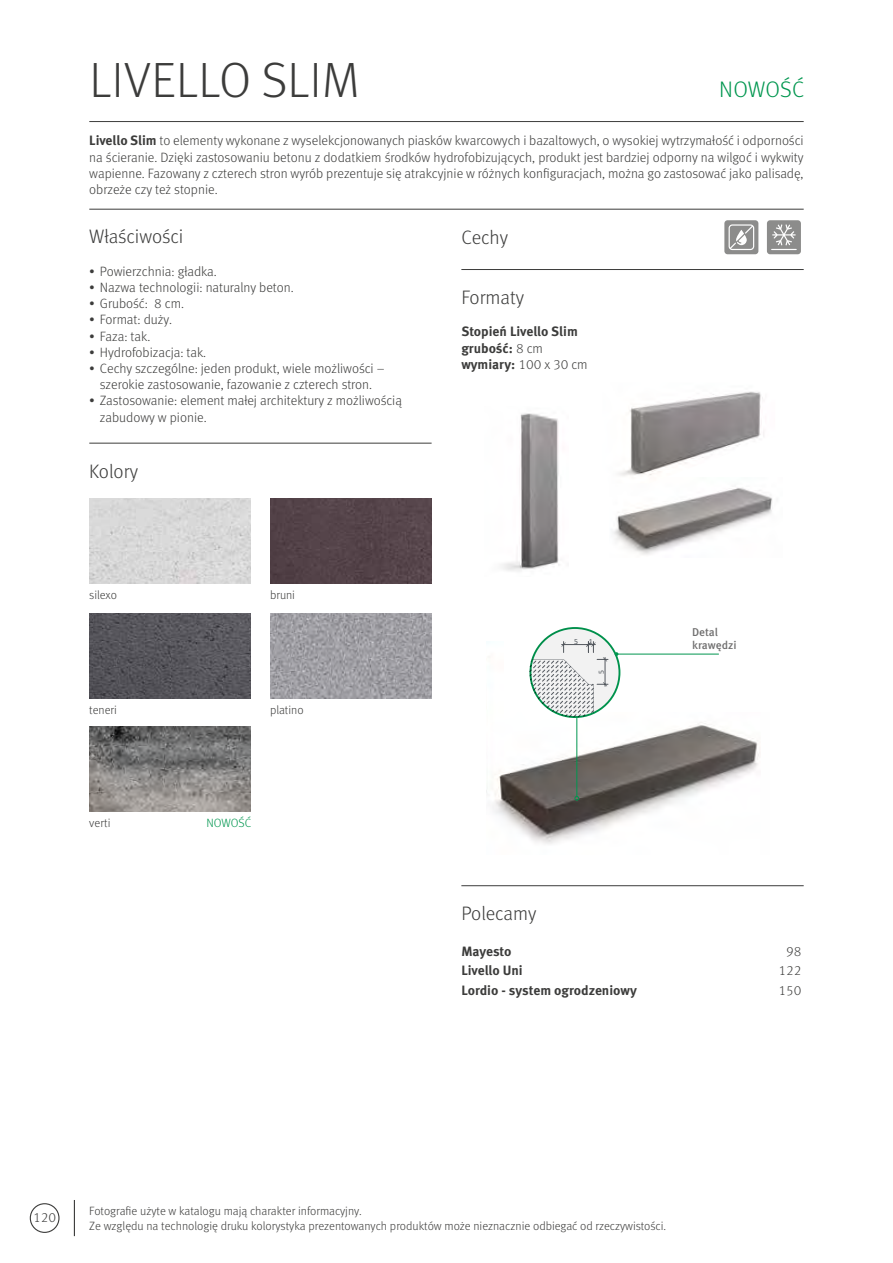
<style>
.page{position:relative;width:893px;height:1263px;background:#fff}
.page>*{position:absolute;margin:0;border:0;box-sizing:border-box;transform-origin:0 0}
.t1{font:300 49.5px "Meta Pro";letter-spacing:.01em;color:#3c3c3b}
.t2{font:300 22.5px "Meta Pro";color:#00964f}
.t3{font:300 19.5px "Meta Pro";letter-spacing:-.005em;color:#3c3c3b}
.t4{font:300 13.5px/16.2px "Meta Pro";color:#3c3c3b;text-align:justify}
.t5{font:700 13.5px/16.2px "Meta Pro";color:#3c3c3b}
.t6{font:300 12px/14.4px "Meta Pro";color:#3c3c3b}
.t7{font:300 12px "Meta Pro";letter-spacing:-.01em;color:#00964f}
.t8{font:500 11.4px/13.2px "Meta Pro";letter-spacing:-.005em;color:#706f6f}
.t9{font:7.8px "Calibri";color:#52575d}
.s1{font-weight:700}
.s2{font-weight:300}
</style>
<div class="page">
<div style="left:724px;top:220px;width:34px;height:34px;background:#8c8c8b;border-radius:3px"></div>
<svg style="left:729px;top:224px;width:25px;height:26px"></svg>
<div style="left:767px;top:220px;width:34px;height:34px;background:#8c8c8b;border-radius:3px"></div>
<svg style="left:771px;top:224px;width:26px;height:26px"></svg>
<hr style="left:89px;top:121px;width:715px;height:1px;background:#3c3c3b">
<hr style="left:89px;top:209px;width:715px;height:1px;background:#3c3c3b">
<hr style="left:461px;top:885px;width:343px;height:1px;background:#3c3c3b">
<img style="left:270px;top:614px;width:162px;height:85px">
<img style="left:89px;top:613px;width:162px;height:86px">
<img style="left:89px;top:726px;width:162px;height:85px">
<img style="left:89px;top:499px;width:162px;height:85px">
<div style="left:270px;top:499px;width:162px;height:85px;background:#544349"></div>
<hr style="left:461px;top:269px;width:343px;height:1px;background:#3c3c3b">
<img style="left:612px;top:488px;width:160px;height:67px">
<hr style="left:89px;top:443px;width:343px;height:1px;background:#3c3c3b">
<img style="left:619px;top:391px;width:145px;height:85px">
<img style="left:502px;top:413px;width:58px;height:159px">
<img style="left:492px;top:717px;width:268px;height:127px">
<hr style="left:576px;top:718px;width:1px;height:78px;background:#00964f">
<svg style="left:574px;top:796px;width:5px;height:5px"></svg>
<svg style="left:529px;top:627px;width:190px;height:90px"></svg>
<hr style="left:74px;top:1200px;width:1px;height:36px;background:#3c3c3b">
<div style="left:30px;top:1203px;width:30px;height:30px;border:1px solid #3c3c3b;border-radius:50%"></div>
<h1 class="t1" style="left:90px;top:44px;width:272px">LIVELLO SLIM</h1>
<h2 class="t2" style="left:719px;top:73px;width:86px">NOWOŚĆ</h2>
<p class="t4" style="left:89px;top:132px;width:716px"><span class="s1">Livello Slim</span> to elementy wykonane z wyselekcjonowanych piasków kwarcowych i bazaltowych, o wysokiej wytrzymałość i odporności na ścieranie. Dzięki zastosowaniu betonu z dodatkiem środków hydrofobizujących, produkt jest bardziej odporny na wilgoć i wykwity wapienne. Fazowany z czterech stron wyrób prezentuje się atrakcyjnie w różnych konfiguracjach, można go zastosować jako palisadę, obrzeże czy też stopnie.</p>
<h3 class="t3" style="left:89px;top:222px;width:96px">Właściwości</h3>
<p class="t4" style="left:89px;top:262px;width:129px">• Powierzchnia: gładka.</p>
<p class="t4" style="left:89px;top:278px;width:206px">• Nazwa technologii: naturalny beton.</p>
<p class="t4" style="left:89px;top:295px;width:96px">• Grubość: 8 cm.</p>
<p class="t4" style="left:89px;top:311px;width:84px">• Format: duży.</p>
<p class="t4" style="left:89px;top:327px;width:63px">• Faza: tak.</p>
<p class="t4" style="left:89px;top:343px;width:118px">• Hydrofobizacja: tak.</p>
<p class="t4" style="left:89px;top:359px;width:297px;text-align:center">• Cechy szczególne: jeden produkt, wiele możliwości – szerokie zastosowanie, fazowanie z czterech stron.</p>
<p class="t4" style="left:100px;top:392px;width:304px;text-indent:-11px">• Zastosowanie: element małej architektury z możliwością zabudowy w pionie.</p>
<h3 class="t3" style="left:89px;top:457px;width:50px">Kolory</h3>
<p class="t6" style="left:89px;top:587px;width:29px">silexo</p>
<p class="t6" style="left:270px;top:587px;width:27px">bruni</p>
<p class="t6" style="left:89px;top:702px;width:29px">teneri</p>
<p class="t6" style="left:270px;top:702px;width:35px">platino</p>
<p class="t6" style="left:89px;top:815px;width:23px">verti</p>
<p class="t7" style="left:207px;top:814px;width:46px">NOWOŚĆ</p>
<h3 class="t3" style="left:461px;top:223px;width:48px">Cechy</h3>
<h3 class="t3" style="left:461px;top:283px;width:64px">Formaty</h3>
<p class="t5" style="left:461px;top:323px;width:128px">Stopień Livello Slim grubość: <span class="s2">8 cm </span>wymiary: <span class="s2">100 x 30 cm</span></p>
<p class="t9" style="left:574px;top:635px;width:5px">5</p>
<p class="t9" style="left:589px;top:635px;width:5px">1</p>
<p class="t8" style="left:692px;top:624px;width:46px">Detal krawędzi</p>
<p class="t9" style="left:596px;top:674px;width:5px;rotate:-90deg">5</p>
<h3 class="t3" style="left:461px;top:899px;width:77px">Polecamy</h3>
<p class="t5" style="left:461px;top:942px;width:52px">Mayesto</p>
<p class="t4" style="left:786px;top:942px;width:17px">98</p>
<p class="t5" style="left:461px;top:962px;width:63px">Livello Uni</p>
<p class="t4" style="left:778px;top:962px;width:25px">122</p>
<p class="t5" style="left:461px;top:981px;width:177px">Lordio - system ogrodzeniowy</p>
<p class="t4" style="left:778px;top:981px;width:25px">150</p>
<p class="t4" style="left:33px;top:1209px;width:25px">120</p>
<p class="t6" style="left:89px;top:1203px;width:578px">Fotografie użyte w katalogu mają charakter informacyjny.<br>Ze względu na technologię druku kolorystyka prezentowanych produktów może nieznacznie odbiegać od rzeczywistości.</p>
</div>
